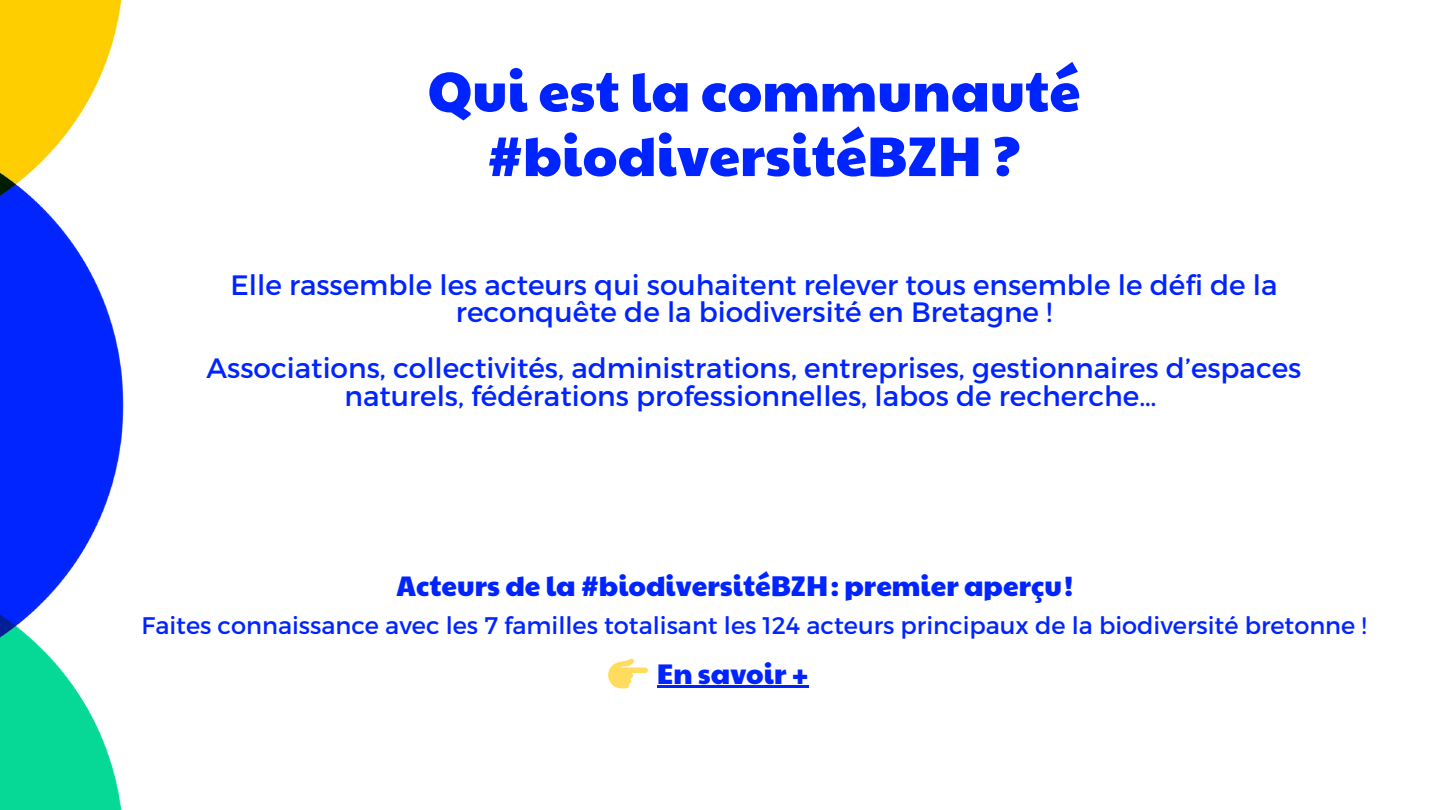
<style>
.page{position:relative;width:1440px;height:810px;background:#fff}
.page>*{position:absolute;margin:0;border:0;box-sizing:border-box;transform-origin:0 0}
.t1{font:56px/64.5px "Paytone One";color:#0024ff;text-align:center}
.t2{font:28px/27.8px "Montserrat";color:#0024ff;text-align:center}
.t3{font:28px "Paytone One";color:#0024ff}
.t4{font:24px "Montserrat";color:#0024ff}
</style>
<div class="page">
<img style="left:0;top:0;width:124px;height:810px">
<svg style="left:608px;top:658px;width:40px;height:30px"></svg>
<hr style="left:657px;top:685px;width:152px;height:3px;background:#0024ff">
<h1 class="t1" style="left:428px;top:56px;width:637px">Qui est la communauté #biodiversitéBZH ?</h1>
<p class="t2" style="left:230px;top:269px;width:1049px">Elle rassemble les acteurs qui souhaitent relever tous ensemble le défi de la reconquête de la biodiversité en Bretagne !</p>
<p class="t2" style="left:207px;top:353px;width:1096px">Associations, collectivités, administrations, entreprises, gestionnaires d’espaces naturels, fédérations professionnelles, labos de recherche…</p>
<p class="t3" style="left:397px;top:565px;width:678px">Acteurs de la #biodiversitéBZH: premier aperçu!</p>
<p class="t4" style="left:142px;top:610px;width:1226px">Faites connaissance avec les 7 familles totalisant les 124 acteurs principaux de la biodiversité bretonne !</p>
<p class="t3" style="left:657px;top:653px;width:153px">En savoir +</p>
</div>
